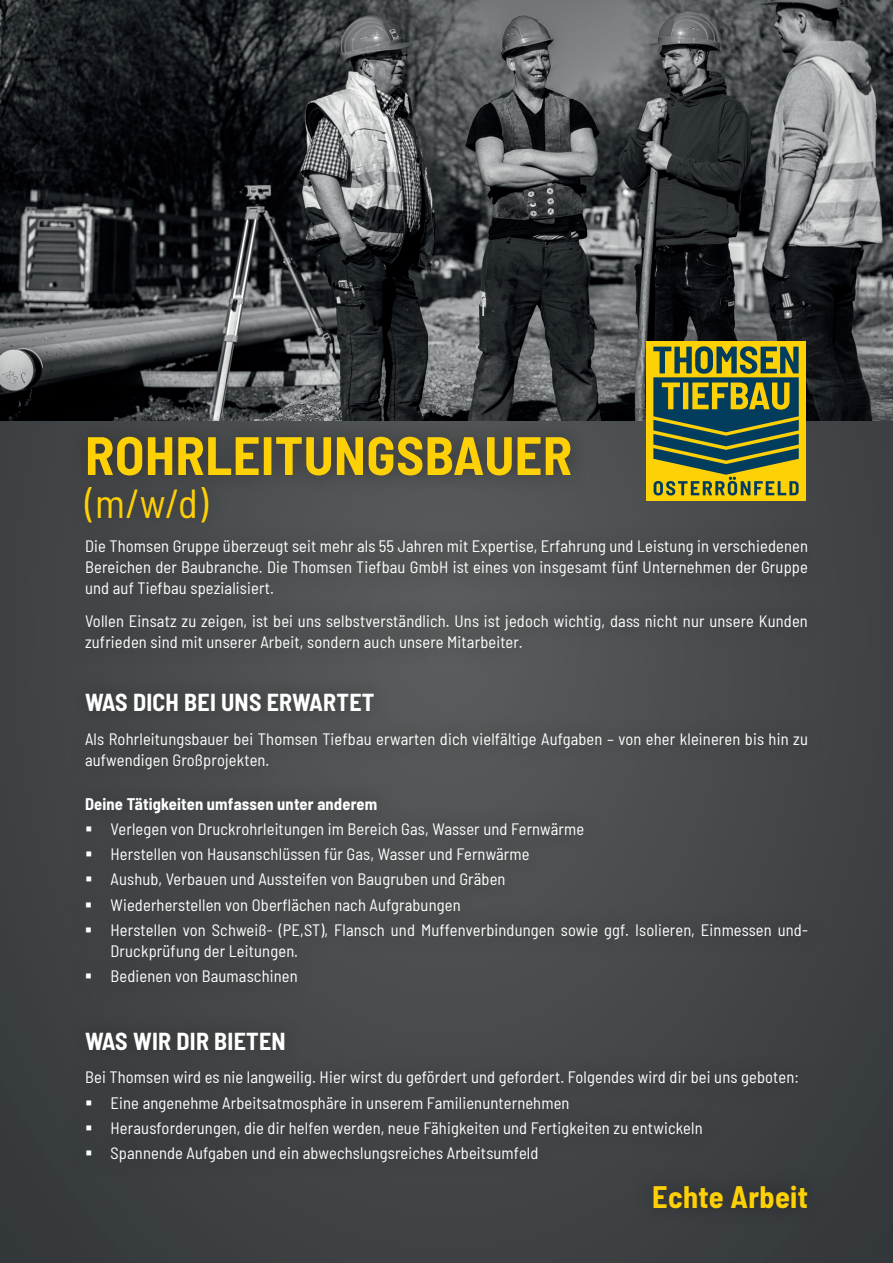
<style>
.page{position:relative;width:893px;height:1263px;background:#3d4143}
.page>*{position:absolute;margin:0;border:0;box-sizing:border-box;transform-origin:0 0}
.t1{font:700 semi-condensed 54px "Barlow";letter-spacing:.01em;color:#fed006}
.t2{font:semi-condensed 40.5px "Barlow";color:#fed006}
.t3{font:700 semi-condensed 30.3px "Barlow";letter-spacing:.01em;color:#fed006}
.t4{font:700 semi-condensed 24px "Barlow";letter-spacing:.01em;color:#fff}
.t5{font:semi-condensed 16.5px/21px "Barlow";letter-spacing:.01em;color:#fff}
.t6{font:700 semi-condensed 16.5px "Barlow";letter-spacing:.01em;color:#fff}
</style>
<div class="page">
<div style="left:67px;top:419px;width:758px;height:760px;background:#231f20;opacity:.6"></div>
<div style="left:635px;top:1168px;width:190px;height:58px;background:#373b3d"></div>
<img style="left:0;top:0;width:893px;height:421px">
<div style="left:646px;top:341px;width:160px;height:160px;background:#fed006"></div>
<svg style="left:653px;top:346px;width:146px;height:149px"></svg>
<h1 class="t1" style="left:85px;top:416px;width:489px">ROHRLEITUNGSBAUER</h1>
<h2 class="t2" style="left:85px;top:474px;width:125px">(m/w/d)</h2>
<p class="t5" style="left:85px;top:534px;width:724px;text-align:justify">Die Thomsen Gruppe überzeugt seit mehr als 55 Jahren mit Expertise, Erfahrung und Leistung in verschiedenen Bereichen der Baubranche. Die Thomsen Tiefbau GmbH ist eines von insgesamt fünf Unternehmen der Gruppe und auf Tiefbau spezialisiert.</p>
<p class="t5" style="left:85px;top:610px;width:724px">Vollen Einsatz zu zeigen, ist bei uns selbstverständlich. Uns ist jedoch wichtig, dass nicht nur unsere Kunden zufrieden sind mit unserer Arbeit, sondern auch unsere Mitarbeiter.</p>
<h3 class="t4" style="left:85px;top:685px;width:291px">WAS DICH BEI UNS ERWARTET</h3>
<p class="t5" style="left:85px;top:727px;width:724px">Als Rohrleitungsbauer bei Thomsen Tiefbau erwarten dich vielfältige Aufgaben – von eher kleineren bis hin zu aufwendigen Großprojekten.</p>
<p class="t6" style="left:85px;top:792px;width:294px">Deine Tätigkeiten umfassen unter anderem</p>
<p class="t5" style="left:85px;top:817px;width:501px">▪ Verlegen von Druckrohrleitungen im Bereich Gas, Wasser und Fernwärme</p>
<p class="t5" style="left:85px;top:842px;width:446px">▪ Herstellen von Hausanschlüssen für Gas, Wasser und Fernwärme</p>
<p class="t5" style="left:85px;top:868px;width:422px">▪ Aushub, Verbauen und Aussteifen von Baugruben und Gräben</p>
<p class="t5" style="left:85px;top:893px;width:377px">▪ Wiederherstellen von Oberflächen nach Aufgrabungen</p>
<p class="t5" style="left:110px;top:918px;width:699px;text-indent:-26px">▪ Herstellen von Schweiß- (PE,ST), Flansch und Muffenverbindungen sowie ggf. Isolieren, Einmessen und-<br>Druckprüfung der Leitungen.</p>
<p class="t5" style="left:85px;top:964px;width:214px">▪ Bedienen von Baumaschinen</p>
<h3 class="t4" style="left:85px;top:1023px;width:202px">WAS WIR DIR BIETEN</h3>
<p class="t5" style="left:85px;top:1066px;width:715px">Bei Thomsen wird es nie langweilig. Hier wirst du gefördert und gefordert. Folgendes wird dir bei uns geboten:</p>
<p class="t5" style="left:85px;top:1091px;width:486px">▪ Eine angenehme Arbeitsatmosphäre in unserem Familienunternehmen</p>
<p class="t5" style="left:85px;top:1116px;width:619px">▪ Herausforderungen, die dir helfen werden, neue Fähigkeiten und Fertigkeiten zu entwickeln</p>
<p class="t5" style="left:85px;top:1141px;width:455px">▪ Spannende Aufgaben und ein abwechslungsreiches Arbeitsumfeld</p>
<h3 class="t3" style="left:652px;top:1175px;width:157px">Echte Arbeit</h3>
</div>
